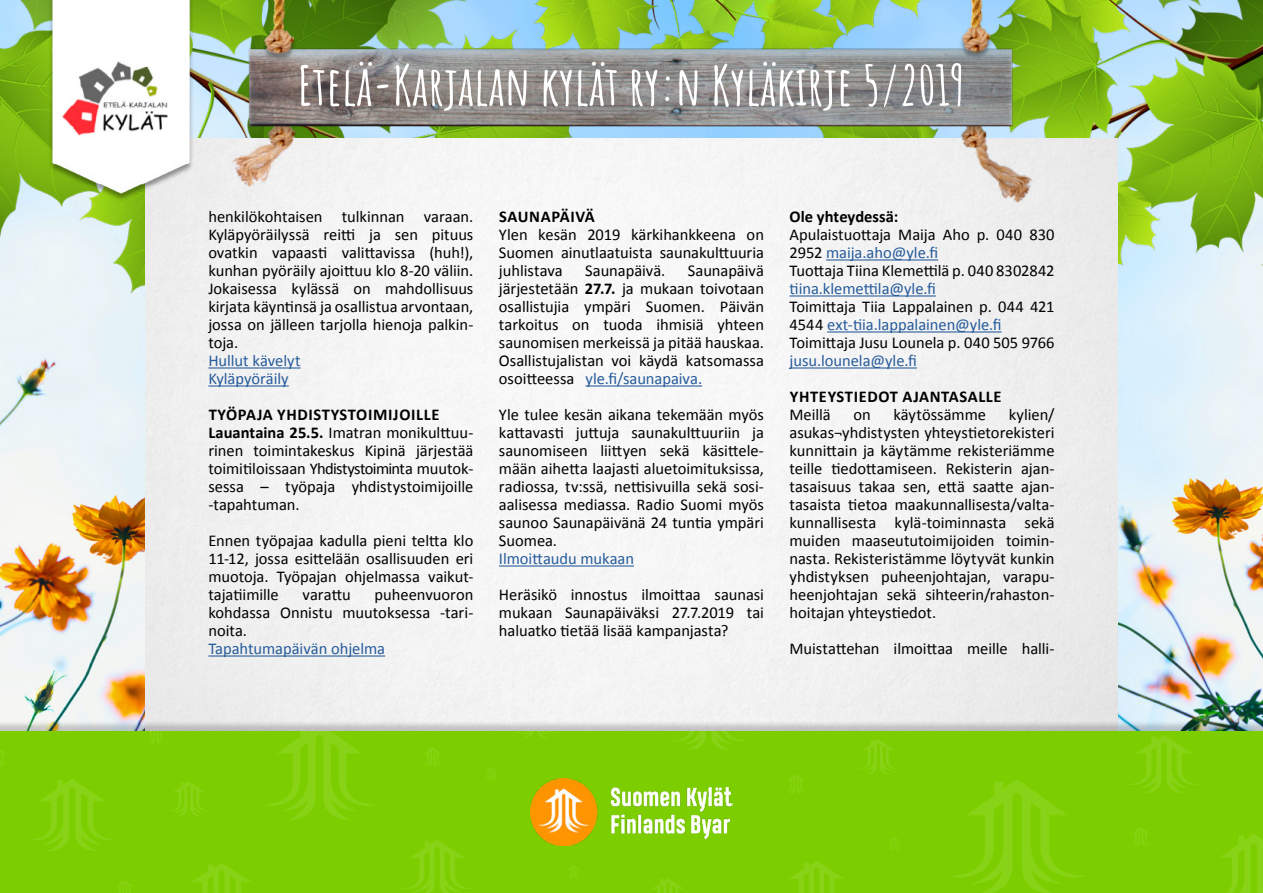
<style>
.page{position:relative;width:1263px;height:893px;background:#fff}
.page>*{position:absolute;margin:0;border:0;box-sizing:border-box;transform-origin:0 0}
.t1{font:700 54px "Amatic SC";color:#fff}
.t2{font:16.5px/18px "Calibri";letter-spacing:-.005em;color:#000;text-align:justify}
.t3{font:16.5px/18px "Calibri";letter-spacing:-.005em;color:#265b9b}
.t4{font:700 16.5px "Calibri";letter-spacing:.03em;color:#000}
.t5{font:700 16.5px "Calibri";letter-spacing:.005em;color:#000}
.s1{font-weight:700}
.s2{color:#265b9b}
</style>
<div class="page">
<img style="left:1117px;top:293px;width:146px;height:428px">
<img style="left:0;top:293px;width:145px;height:428px">
<img style="left:0;top:0;width:1263px;height:293px">
<div style="left:145px;top:213px;width:972px;height:508px;background:#f3f3f3"></div>
<img style="left:132px;top:0;width:999px;height:213px">
<img style="left:47px;top:0;width:148px;height:204px">
<div style="left:0;top:721px;width:1263px;height:172px;background:#000;opacity:.2"></div>
<div style="left:0;top:731px;width:1263px;height:162px;background:#7cce00"></div>
<img style="left:530px;top:779px;width:203px;height:67px">
<img style="left:902px;top:726px;width:227px;height:167px">
<img style="left:172px;top:782px;width:33px;height:34px">
<img style="left:861px;top:731px;width:53px;height:61px">
<img style="left:653px;top:879px;width:30px;height:14px">
<img style="left:517px;top:731px;width:37px;height:7px">
<img style="left:1120px;top:824px;width:29px;height:32px">
<img style="left:788px;top:775px;width:16px;height:18px">
<img style="left:890px;top:834px;width:18px;height:23px">
<img style="left:570px;top:866px;width:9px;height:12px">
<img style="left:487px;top:768px;width:9px;height:12px">
<img style="left:425px;top:748px;width:16px;height:18px">
<img style="left:119px;top:888px;width:11px;height:5px">
<img style="left:148px;top:731px;width:16px;height:13px">
<img style="left:268px;top:731px;width:103px;height:89px">
<img style="left:403px;top:840px;width:68px;height:53px">
<img style="left:646px;top:731px;width:97px;height:49px">
<img style="left:0;top:750px;width:133px;height:138px">
<img style="left:192px;top:864px;width:59px;height:29px">
<img style="left:790px;top:861px;width:54px;height:32px">
<img style="left:1220px;top:834px;width:43px;height:59px">
<img style="left:1101px;top:731px;width:98px;height:93px">
<hr style="left:208px;top:367px;width:93px;height:2px;background:#265b9b">
<hr style="left:208px;top:385px;width:81px;height:2px;background:#265b9b">
<hr style="left:208px;top:655px;width:177px;height:2px;background:#265b9b">
<hr style="left:585px;top:385px;width:117px;height:2px;background:#265b9b">
<hr style="left:499px;top:565px;width:135px;height:2px;background:#265b9b">
<hr style="left:826px;top:259px;width:112px;height:2px;background:#265b9b">
<hr style="left:789px;top:295px;width:147px;height:2px;background:#265b9b">
<hr style="left:827px;top:331px;width:175px;height:2px;background:#265b9b">
<hr style="left:789px;top:367px;width:128px;height:2px;background:#265b9b">
<h1 class="t1" style="left:298px;top:44px;width:669px">Etelä-Karjalan kylät ry:n Kyläkirje 5/2019</h1>
<p class="t2" style="left:208px;top:207px;width:267px">henkilökohtaisen tulkinnan varaan.<br>Kyläpyöräilyssä reitti ja sen pituus ovatkin vapaasti valittavissa (huh!), kunhan pyöräily ajoittuu klo 8-20 väliin.<br>Jokaisessa kylässä on mahdollisuus kirjata käyntinsä ja osallistua arvontaan, jossa on jälleen tarjolla hienoja palkin&shy;toja.</p>
<p class="t3" style="left:208px;top:351px;width:94px">Hullut kävelyt<br>Kyläpyöräily</p>
<p class="t2" style="left:208px;top:405px;width:267px;text-align:left"><span class="s1">TYÖPAJA YHDISTYSTOIMIJOILLE Lauantaina 25.5.</span> Imatran monikulttuu&shy;rinen toimintakeskus Kipinä järjestää toimitiloissaan Yhdistystoiminta muutok&shy;sessa – työpaja yhdistystoimijoille -tapahtuman.</p>
<p class="t2" style="left:208px;top:531px;width:267px">Ennen työpajaa kadulla pieni teltta klo 11-12, jossa esittelään osallisuuden eri muotoja. Työpajan ohjelmassa vaikut&shy;tajatiimille</p>
<p class="t2" style="left:208px;top:585px;width:267px;text-indent:166px">puheenvuoron kohdassa Onnistu muutoksessa -tari&shy;noita.</p>
<p class="t3" style="left:208px;top:639px;width:178px">Tapahtumapäivän ohjelma</p>
<p class="t2" style="left:303px;top:585px;width:50px">varattu</p>
<p class="t4" style="left:499px;top:206px;width:97px">SAUNAPÄIVÄ</p>
<p class="t2" style="left:499px;top:225px;width:267px">Ylen kesän 2019 kärkihankkeena on Suomen ainutlaatuista saunakulttuuria juhlistava</p>
<p class="t2" style="left:499px;top:261px;width:267px;text-indent:189px">Saunapäivä järjestetään <span class="s1">27.7.</span> ja mukaan toivotaan osallistujia ympäri Suomen. Päivän tarkoitus on tuoda ihmisiä yhteen saunomisen merkeissä ja pitää hauskaa.<br>Osallistujalistan voi käydä katsomassa osoitteessa <span class="s2">yle.fi/saunapaiva.</span></p>
<p class="t2" style="left:499px;top:405px;width:267px">Yle tulee kesän aikana tekemään myös kattavasti juttuja saunakulttuuriin ja saunomiseen liittyen sekä käsittele&shy;mään aihetta laajasti aluetoimituksissa, radiossa, tv:ssä, nettisivuilla sekä sosi&shy;aalisessa mediassa. Radio Suomi myös saunoo Saunapäivänä 24 tuntia ympäri Suomea.</p>
<p class="t3" style="left:499px;top:549px;width:137px">Ilmoittaudu mukaan</p>
<p class="t2" style="left:499px;top:585px;width:267px">Heräsikö innostus ilmoittaa saunasi mukaan Saunapäiväksi 27.7.2019 tai haluatko tietää lisää kampanjasta?</p>
<p class="t2" style="left:585px;top:261px;width:82px">Saunapäivä.</p>
<p class="t5" style="left:789px;top:206px;width:110px">Ole yhteydessä:</p>
<p class="t2" style="left:789px;top:225px;width:267px;text-align:left">Apulaistuottaja Maija Aho p. 040 830<br>2952 <span class="s2">maija.aho@yle.fi<br></span>Tuottaja Tiina Klemettilä p. 040 8302842</p>
<p class="t3" style="left:789px;top:279px;width:148px">tiina.klemettila@yle.fi</p>
<p class="t2" style="left:789px;top:297px;width:267px;text-align:left">Toimittaja Tiia Lappalainen p. 044 421<br>4544 <span class="s2">ext-tiia.lappalainen@yle.fi<br></span>Toimittaja Jusu Lounela p. 040 505 9766</p>
<p class="t3" style="left:789px;top:351px;width:129px">jusu.lounela@yle.fi</p>
<p class="t4" style="left:790px;top:386px;width:213px">YHTEYSTIEDOT AJANTASALLE</p>
<p class="t2" style="left:789px;top:405px;width:43px">Meillä</p>
<p class="t2" style="left:853px;top:405px;width:19px">on</p>
<p class="t2" style="left:893px;top:405px;width:94px">käytössämme</p>
<p class="t2" style="left:789px;top:405px;width:267px;text-indent:219px">kylien/ asukas¬yhdistysten yhteystietorekisteri kunnittain ja käytämme rekisteriämme teille tiedottamiseen. Rekisterin ajan&shy;tasaisuus takaa sen, että saatte ajan&shy;tasaista tietoa maakunnallisesta/valta&shy;kunnallisesta kylä-toiminnasta sekä muiden maaseututoimijoiden toimin&shy;nasta. Rekisteristämme löytyvät kunkin yhdistyksen puheenjohtajan, varapu&shy;heenjohtajan sekä sihteerin/rahaston&shy;hoitajan yhteystiedot.</p>
<p class="t2" style="left:789px;top:639px;width:267px">Muistattehan ilmoittaa meille halli-</p>
</div>
